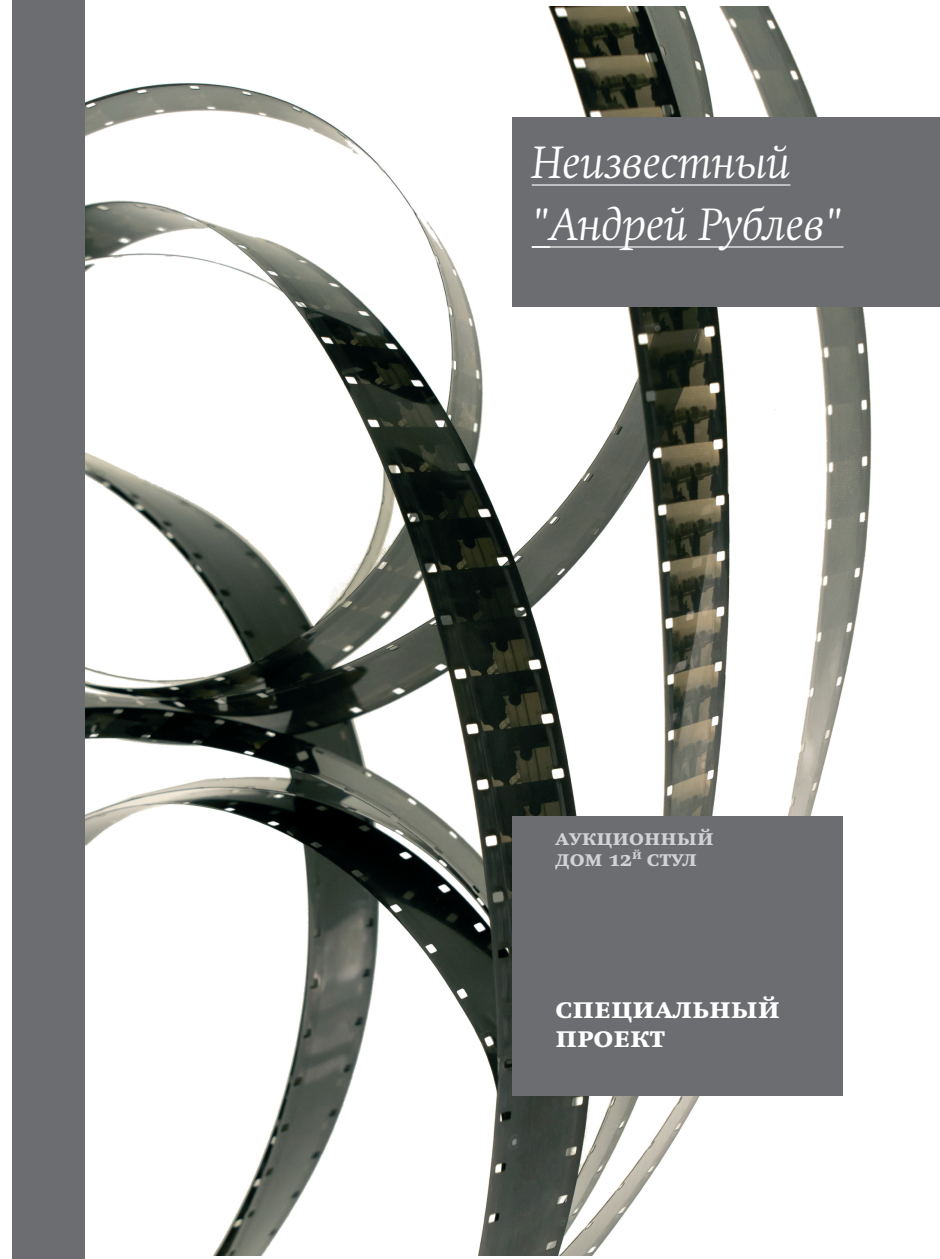
<style>
.page{position:relative;width:940px;height:1259px;background:#fff}
.page>*{position:absolute;margin:0;border:0;box-sizing:border-box;transform-origin:0 0}
.t1{font:italic 45px/61.8px "Swift Light C";color:#fff}
.t2{font:28.05px/28.2px "Swift Extra Bold SCC";color:#fff}
.t3{font:21px/20.9px "Swift Extra Bold SCC";color:#d1d2d4}
</style>
<div class="page">
<img style="left:85px;top:6px;width:787px;height:1249px">
<div style="left:512px;top:118px;width:428px;height:189px;background:#6c6d70"></div>
<div style="left:512px;top:816px;width:330px;height:279px;background:#6c6d70"></div>
<hr style="left:550px;top:246px;width:293px;height:1px;background:#fff">
<svg style="left:532px;top:247px;width:18px;height:1px"></svg>
<hr style="left:532px;top:184px;width:258px;height:2px;background:#fff">
<div style="left:13px;top:0;width:72px;height:1259px;background:#6c6d70"></div>
<p class="t1" style="left:532px;top:132px;width:313px">Неизвестный "Андрей Рублев"</p>
<p class="t3" style="left:555px;top:827px;width:160px">аукционный дом 12<sup>й</sup> стул</p>
<p class="t2" style="left:555px;top:994px;width:226px">специальный проект</p>
</div>
